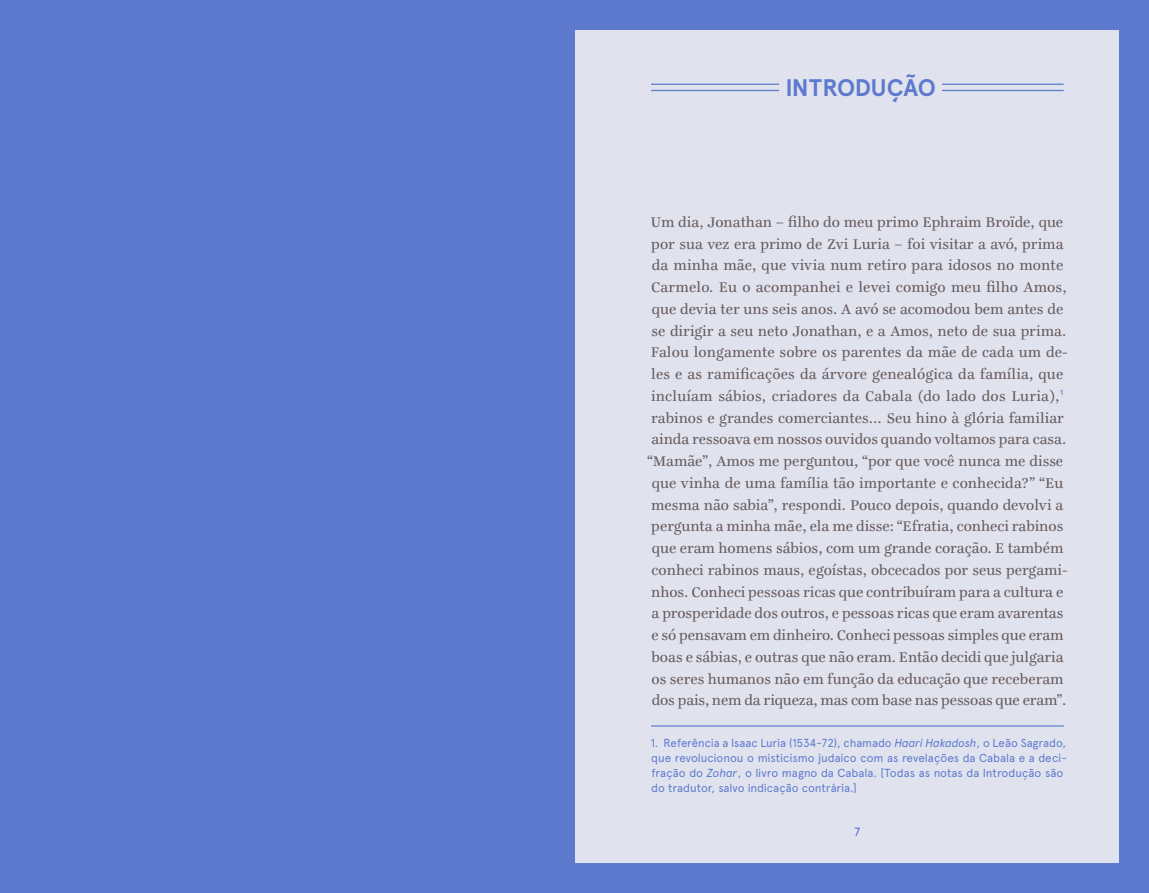
<style>
.page{position:relative;width:1149px;height:893px;background:#fff}
.page>*{position:absolute;margin:0;border:0;box-sizing:border-box;transform-origin:0 0}
.t1{font:700 24px "Apercu";letter-spacing:-.01em;color:#5e7ace}
.t2{font:15.3px/21.8px "Ingeborg";color:#675b5d}
.t3{font:500 12px "Apercu";color:#5e7ace}
.t4{font:11.7px/15px "Apercu";letter-spacing:-.005em;color:#5e7ace}
.s1{font-style:italic}
</style>
<div class="page">
<div style="left:30px;top:30px;width:1088px;height:833px;background:#e0e3ee"></div>
<div style="left:21px;top:27px;width:553px;height:837px;background:#5e7ace"></div>
<hr style="left:651px;top:84px;width:128px;height:1px;background:#5e7ace">
<hr style="left:651px;top:90px;width:128px;height:1px;background:#5e7ace">
<hr style="left:941px;top:84px;width:122px;height:1px;background:#5e7ace">
<hr style="left:941px;top:90px;width:122px;height:1px;background:#5e7ace">
<hr style="left:651px;top:725px;width:412px;height:2px;background:#5e7ace">
<div style="left:0;top:0;width:1148px;height:30px;background:#5e7ace"></div>
<div style="left:0;top:863px;width:1148px;height:30px;background:#5e7ace"></div>
<div style="left:0;top:0;width:30px;height:871px;background:#5e7ace"></div>
<div style="left:1118px;top:0;width:30px;height:873px;background:#5e7ace"></div>
<h1 class="t1" style="left:785px;top:73px;width:152px">INTRODUÇÃO</h1>
<p class="t2" style="left:647px;top:211px;width:421px">Um dia, Jonathan – filho do meu primo Ephraim Broïde, que por sua vez era primo de Zvi Luria – foi visitar a avó, prima da minha mãe, que vivia num retiro para idosos no monte Carmelo. Eu o acompanhei e levei comigo meu filho Amos, que devia ter uns seis anos. A avó se acomodou bem antes de se dirigir a seu neto Jonathan, e a Amos, neto de sua prima.<br>Falou longamente sobre os parentes da mãe de cada um de&shy;les e as ramificações da árvore genealógica da família, que incluíam sábios, criadores da Cabala (do lado dos Luria),<sup>1 </sup>rabinos e grandes comerciantes... Seu hino à glória familiar ainda ressoava em nossos ouvidos quando voltamos para casa. “Mamãe”, Amos me perguntou, “por que você nunca me disse que vinha de uma família tão importante e conhecida?” “Eu mesma não sabia”, respondi. Pouco depois, quando devolvi a pergunta a minha mãe, ela me disse: “Efratia, conheci rabinos que eram homens sábios, com um grande coração. E também conheci rabinos maus, egoístas, obcecados por seus pergami&shy;nhos. Conheci pessoas ricas que contribuíram para a cultura e a prosperidade dos outros, e pessoas ricas que eram avarentas e só pensavam em dinheiro. Conheci pessoas simples que eram boas e sábias, e outras que não eram. Então decidi que julgaria os seres humanos não em função da educação que receberam dos pais, nem da riqueza, mas com base nas pessoas que eram”.</p>
<p class="t4" style="left:650px;top:736px;width:417px">1. Referência a Isaac Luria (1534-72), chamado <span class="s1">Haari Hakadosh</span>, o Leão Sagrado, que revolucionou o misticismo judaico com as revelações da Cabala e a deci&shy;fração do <span class="s1">Zohar</span>, o livro magno da Cabala. [Todas as notas da Introdução são do tradutor, salvo indicação contrária.]</p>
<p class="t3" style="left:853px;top:824px;width:8px">7</p>
</div>
